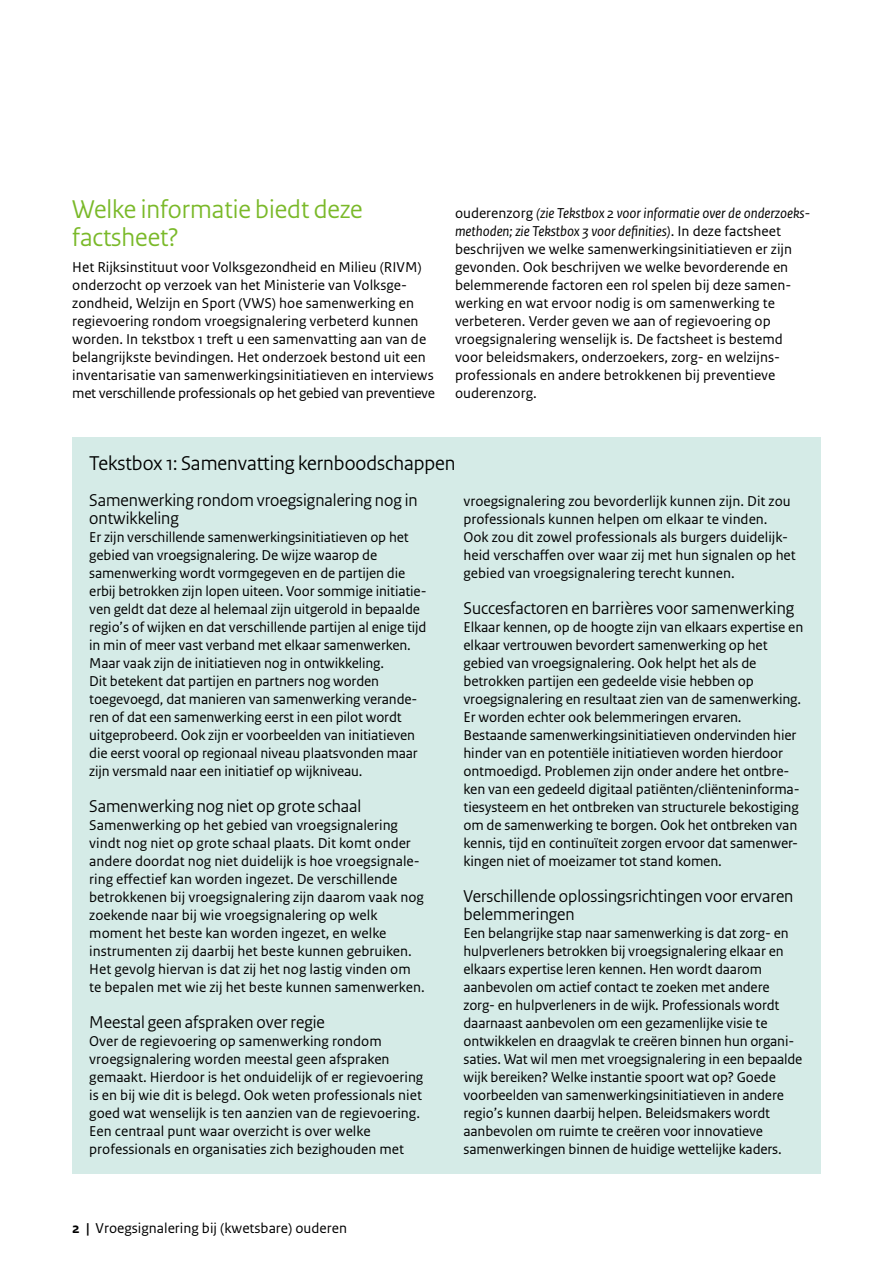
<style>
.page{position:relative;width:893px;height:1263px;background:#fff}
.page>*{position:absolute;margin:0;border:0;box-sizing:border-box;transform-origin:0 0}
._04_RIVM_Kop{font:27px/28.5px "Rijksoverheid Sans Heading";color:#7ab929}
._20_RIVM_Kader_Kop{font:21px "Rijksoverheid Sans Heading";color:#000}
._21_RIVM_Kader_Subko{font:18px/18px "Rijksoverheid Sans Heading";color:#000}
._22_RIVM_Kader_Brood{font:15px/18px "Rijksoverheid Sans Text";letter-spacing:-.01em;color:#000}
._10_RIVM_Broodtekst{font:15px/18px "Rijksoverheid Sans Text";color:#000}
.s1{font-style:italic}
.s2{font-weight:700}
</style>
<div class="page">
<div style="left:72px;top:437px;width:749px;height:59px;background:#d5ebe7"></div>
<div style="left:72px;top:492px;width:374px;height:41px;background:#d5ebe7"></div>
<div style="left:72px;top:525px;width:374px;height:271px;background:#d5ebe7"></div>
<div style="left:72px;top:777px;width:374px;height:37px;background:#d5ebe7"></div>
<div style="left:72px;top:813px;width:374px;height:199px;background:#d5ebe7"></div>
<div style="left:72px;top:993px;width:374px;height:37px;background:#d5ebe7"></div>
<div style="left:72px;top:1029px;width:374px;height:145px;background:#d5ebe7"></div>
<div style="left:446px;top:489px;width:375px;height:109px;background:#d5ebe7"></div>
<div style="left:446px;top:579px;width:375px;height:37px;background:#d5ebe7"></div>
<div style="left:446px;top:615px;width:375px;height:271px;background:#d5ebe7"></div>
<div style="left:446px;top:867px;width:375px;height:37px;background:#d5ebe7"></div>
<div style="left:446px;top:888px;width:375px;height:41px;background:#d5ebe7"></div>
<div style="left:446px;top:921px;width:375px;height:253px;background:#d5ebe7"></div>
<h2 class="_04_RIVM_Kop" style="left:72px;top:195px;width:292px">Welke informatie biedt deze factsheet?</h2>
<p class="_10_RIVM_Broodtekst" style="left:72px;top:258px;width:364px">Het Rijksinstituut voor Volksgezondheid en Milieu (RIVM) onderzocht op verzoek van het Ministerie van Volksge&shy;zondheid, Welzijn en Sport (VWS) hoe samenwerking en regievoering rondom vroegsignalering verbeterd kunnen worden. In tekstbox 1 treft u een samenvatting aan van de belangrijkste bevindingen. Het onderzoek bestond uit een inventarisatie van samenwerkingsinitiatieven en interviews met verschillende professionals op het gebied van preventieve</p>
<p class="_10_RIVM_Broodtekst" style="left:455px;top:204px;width:357px">ouderenzorg <span class="s1">(zie Tekstbox 2 voor informatie over de onderzoeks&shy;methoden; zie Tekstbox 3 voor definities)</span>. In deze factsheet beschrijven we welke samenwerkingsinitiatieven er zijn gevonden. Ook beschrijven we welke bevorderende en belemmerende factoren een rol spelen bij deze samen&shy;werking en wat ervoor nodig is om samenwerking te verbeteren. Verder geven we aan of regievoering op vroegsignalering wenselijk is. De factsheet is bestemd voor beleidsmakers, onderzoekers, zorg- en welzijns&shy;professionals en andere betrokkenen bij preventieve ouderenzorg.</p>
<h3 class="_20_RIVM_Kader_Kop" style="left:89px;top:451px;width:368px">Tekstbox 1: Samenvatting kernboodschappen</h3>
<p class="_21_RIVM_Kader_Subko" style="left:89px;top:491px;width:330px">Samenwerking rondom vroegsignalering nog in ontwikkeling</p>
<p class="_22_RIVM_Kader_Brood" style="left:89px;top:528px;width:339px">Er zijn verschillende samenwerkingsinitiatieven op het gebied van vroegsignalering. De wijze waarop de samenwerking wordt vormgegeven en de partijen die erbij betrokken zijn lopen uiteen. Voor sommige initiatie&shy;ven geldt dat deze al helemaal zijn uitgerold in bepaalde regio’s of wijken en dat verschillende partijen al enige tijd in min of meer vast verband met elkaar samenwerken.<br>Maar vaak zijn de initiatieven nog in ontwikkeling.<br>Dit betekent dat partijen en partners nog worden toegevoegd, dat manieren van samenwerking verande&shy;ren of dat een samenwerking eerst in een pilot wordt uitgeprobeerd. Ook zijn er voorbeelden van initiatieven die eerst vooral op regionaal niveau plaatsvonden maar zijn versmald naar een initiatief op wijkniveau.</p>
<p class="_21_RIVM_Kader_Subko" style="left:89px;top:797px;width:274px">Samenwerking nog niet op grote schaal</p>
<p class="_22_RIVM_Kader_Brood" style="left:89px;top:816px;width:337px">Samenwerking op het gebied van vroegsignalering vindt nog niet op grote schaal plaats. Dit komt onder andere doordat nog niet duidelijk is hoe vroegsignale&shy;ring effectief kan worden ingezet. De verschillende betrokkenen bij vroegsignalering zijn daarom vaak nog zoekende naar bij wie vroegsignalering op welk moment het beste kan worden ingezet, en welke instrumenten zij daarbij het beste kunnen gebruiken.<br>Het gevolg hiervan is dat zij het nog lastig vinden om te bepalen met wie zij het beste kunnen samenwerken.</p>
<p class="_21_RIVM_Kader_Subko" style="left:89px;top:1013px;width:237px">Meestal geen afspraken over regie</p>
<p class="_22_RIVM_Kader_Brood" style="left:89px;top:1032px;width:336px">Over de regievoering op samenwerking rondom vroegsignalering worden meestal geen afspraken gemaakt. Hierdoor is het onduidelijk of er regievoering is en bij wie dit is belegd. Ook weten professionals niet goed wat wenselijk is ten aanzien van de regievoering.<br>Een centraal punt waar overzicht is over welke professionals en organisaties zich bezighouden met</p>
<p class="_22_RIVM_Kader_Brood" style="left:463px;top:492px;width:334px">vroegsignalering zou bevorderlijk kunnen zijn. Dit zou professionals kunnen helpen om elkaar te vinden.<br>Ook zou dit zowel professionals als burgers duidelijk&shy;heid verschaffen over waar zij met hun signalen op het gebied van vroegsignalering terecht kunnen.</p>
<p class="_21_RIVM_Kader_Subko" style="left:463px;top:599px;width:332px">Succesfactoren en barrières voor samenwerking</p>
<p class="_22_RIVM_Kader_Brood" style="left:463px;top:618px;width:341px">Elkaar kennen, op de hoogte zijn van elkaars expertise en elkaar vertrouwen bevordert samenwerking op het gebied van vroegsignalering. Ook helpt het als de betrokken partijen een gedeelde visie hebben op vroegsignalering en resultaat zien van de samenwerking.<br>Er worden echter ook belemmeringen ervaren.<br>Bestaande samenwerkingsinitiatieven ondervinden hier hinder van en potentiële initiatieven worden hierdoor ontmoedigd. Problemen zijn onder andere het ontbre&shy;ken van een gedeeld digitaal patiënten/cliënteninforma&shy;tiesysteem en het ontbreken van structurele bekostiging om de samenwerking te borgen. Ook het ontbreken van kennis, tijd en continuïteit zorgen ervoor dat samenwer&shy;kingen niet of moeizamer tot stand komen.</p>
<p class="_21_RIVM_Kader_Subko" style="left:463px;top:887px;width:331px">Verschillende oplossingsrichtingen voor ervaren belemmeringen</p>
<p class="_22_RIVM_Kader_Brood" style="left:463px;top:924px;width:340px">Een belangrijke stap naar samenwerking is dat zorg- en hulpverleners betrokken bij vroegsignalering elkaar en elkaars expertise leren kennen. Hen wordt daarom aanbevolen om actief contact te zoeken met andere zorg- en hulpverleners in de wijk. Professionals wordt daarnaast aanbevolen om een gezamenlijke visie te ontwikkelen en draagvlak te creëren binnen hun organi&shy;saties. Wat wil men met vroegsignalering in een bepaalde wijk bereiken? Welke instantie spoort wat op? Goede voorbeelden van samenwerkingsinitiatieven in andere regio’s kunnen daarbij helpen. Beleidsmakers wordt aanbevolen om ruimte te creëren voor innovatieve samenwerkingen binnen de huidige wettelijke kaders.</p>
<p class="_22_RIVM_Kader_Brood" style="left:72px;top:1219px;width:276px"><span class="s2">2 |</span> Vroegsignalering bij (kwetsbare) ouderen</p>
</div>
